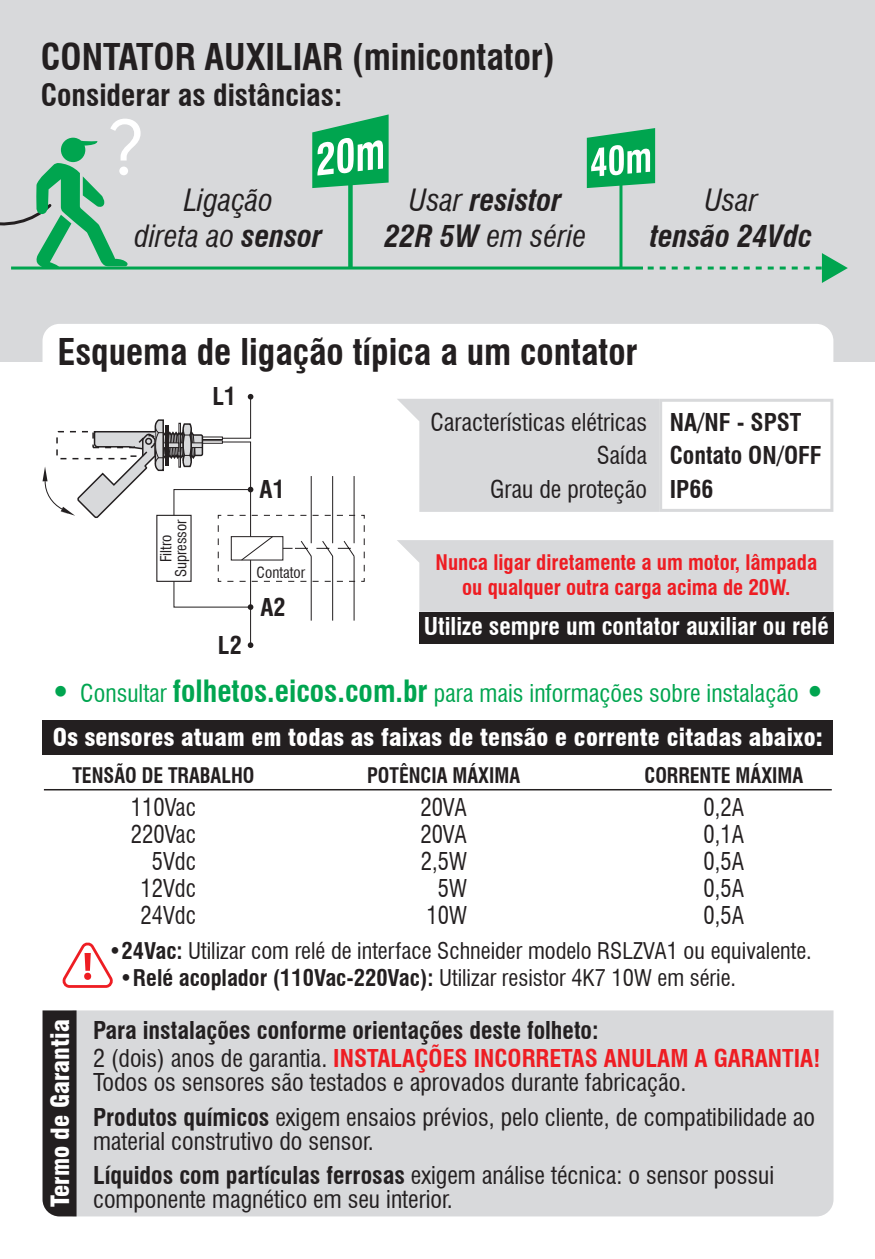
<style>
.page{position:relative;width:875px;height:1259px;background:#fff}
.page>*{position:absolute;margin:0;border:0;box-sizing:border-box;transform-origin:0 0}
.t1{font:700 condensed 36px "Swiss 721 BT";color:#231f20}
.t2{font:italic 700 condensed 30px/36px "Swiss 721 BT";color:#231f20;text-align:center}
.t3{font:italic condensed 30px/36px "Swiss 721 BT";color:#231f20;text-align:center}
.t4{font:700 condensed 30px "Swiss 721 BT";color:#231f20}
.t5{font:900 condensed 24.6px "Swiss 721 BT";color:#fff}
.t6{font:condensed 24px/33.6px "Swiss 721 BT";color:#231f20}
.t7{font:700 condensed 24px/33.6px "Swiss 721 BT";color:#231f20}
.t8{font:condensed 24px "Swiss 721 BT";color:#00a550}
.t9{font:condensed 24px/27px "Swiss 721 BT";color:#231f20;text-align:right;scale:.94 1}
.t10{font:900 condensed 24px "Swiss 721 BT";letter-spacing:.01em;color:#fff}
.t11{font:700 condensed 24px "Swiss 721 BT";color:#fff}
.t12{font:condensed 22.5px "Swiss 721 BT";color:#231f20}
.t13{font:700 condensed 22.5px "Swiss 721 BT";color:#231f20}
.t14{font:700 condensed 21px/25.2px "Swiss 721 BT";color:#ee1d23;text-align:center}
.t15{font:700 condensed 21px "Swiss 721 BT";color:#231f20;scale:.94 1}
.t16{font:condensed 15px/15px "Swiss 721 BT";color:#231f20;text-align:center}
.s1{font-weight:700}
.s2{font-weight:400}
.s3{font-style:italic;font-size:36px}
.s4{font-weight:700;font-size:30px}
.s5{font-weight:700;font-style:italic;font-size:36px}
.s6{color:#ee1d23}
</style>
<div class="page">
<div style="left:0;top:0;width:875px;height:362px;background:#d8d9db"></div>
<div style="left:43px;top:324px;width:790px;height:38px;background:#fff"></div>
<div style="left:77px;top:1010px;width:756px;height:206px;background:#d8d9db"></div>
<hr style="left:250px;top:560px;width:1px;height:85px;background:#231f20">
<svg style="left:248px;top:642px;width:5px;height:6px"></svg>
<div style="left:43px;top:720px;width:790px;height:35px;background:#231f20"></div>
<div style="left:43px;top:1010px;width:34px;height:206px;background:#231f20"></div>
<hr style="left:44px;top:789px;width:788px;height:1px;background:#231f20">
<div style="left:397px;top:540px;width:436px;height:72px;background:#d8d9db"></div>
<div style="left:419px;top:612px;width:414px;height:31px;background:#231f20"></div>
<svg style="left:62px;top:942px;width:51px;height:46px"></svg>
<svg style="left:43px;top:394px;width:322px;height:227px"></svg>
<svg style="left:397px;top:399px;width:436px;height:113px"></svg>
<div style="left:348px;top:175px;width:5px;height:93px;background:#00a550"></div>
<hr style="left:619px;top:175px;width:3px;height:93px;background:#00a550">
<hr style="left:11px;top:266px;width:632px;height:3px;background:#00a54f">
<svg style="left:648px;top:253px;width:200px;height:30px"></svg>
<svg style="left:312px;top:114px;width:77px;height:74px"></svg>
<svg style="left:587px;top:128px;width:68px;height:60px"></svg>
<svg style="left:0;top:119px;width:141px;height:151px"></svg>
<h1 class="t1" style="left:41px;top:36px;width:515px">CONTATOR AUXILIAR (minicontator)</h1>
<p class="t4" style="left:41px;top:77px;width:303px">Considerar as distâncias:</p>
<p class="t3" style="left:135px;top:182px;width:190px">Ligação<br>direta ao <span class="s1">sensor</span></p>
<p class="t2" style="left:385px;top:182px;width:203px"><span class="s2">Usar</span> resistor<br>22R 5W <span class="s2">em série</span></p>
<p class="t3" style="left:705px;top:182px;width:54px">Usar</p>
<p class="t2" style="left:650px;top:218px;width:164px">tensão 24Vdc</p>
<h1 class="t1" style="left:58px;top:330px;width:582px">Esquema de ligação típica a um contator</h1>
<p class="t7" style="left:213px;top:380px;width:25px">L1</p>
<p class="t7" style="left:260px;top:472px;width:27px">A1</p>
<p class="t6" style="left:430px;top:405px;width:218px;text-align:right">Características elétricas<br>Saída<br>Grau de proteção</p>
<p class="t7" style="left:670px;top:405px;width:153px">NA/NF - SPST<br>Contato ON/OFF<br>IP66</p>
<p class="t16" style="left:158px;top:577px;width:60px;rotate:-90deg">Filtro<br>Supressor</p>
<p class="t14" style="left:435px;top:550px;width:383px">Nunca ligar diretamente a um motor, lâmpada ou qualquer outra carga acima de 20W.</p>
<p class="t11" style="left:424px;top:612px;width:406px">Utilize sempre um contator auxiliar ou relé</p>
<p class="t8" style="left:50px;top:679px;width:777px"><span class="s3">•</span> Consultar <span class="s4">folhetos.eicos.com.br</span> para mais informações sobre instalação <span class="s5">•</span></p>
<p class="t16" style="left:257px;top:564px;width:50px">Contator</p>
<p class="t7" style="left:260px;top:590px;width:27px">A2</p>
<p class="t7" style="left:218px;top:628px;width:25px">L2</p>
<p class="t10" style="left:53px;top:723px;width:771px">Os sensores atuam em todas as faixas de tensão e corrente citadas abaixo:</p>
<p class="t15" style="left:72px;top:762px;width:195px">TENSÃO DE TRABALHO</p>
<p class="t9" style="left:131px;top:793px;width:71px">110Vac<br>220Vac<br>5Vdc<br>12Vdc<br>24Vdc</p>
<p class="t15" style="left:367px;top:762px;width:164px">POTÊNCIA MÁXIMA</p>
<p class="t9" style="left:420px;top:793px;width:51px">20VA<br>20VA<br>2,5W<br>5W<br>10W</p>
<p class="t15" style="left:644px;top:762px;width:170px">CORRENTE MÁXIMA</p>
<p class="t9" style="left:703px;top:793px;width:45px;text-align:justify">0,2A 0,1A 0,5A 0,5A 0,5A</p>
<p class="t12" style="left:108px;top:937px;width:705px"><span class="s1">•24Vac:</span> Utilizar com relé de interface Schneider modelo RSLZVA1 ou equivalente.</p>
<p class="t13" style="left:120px;top:964px;width:618px">•Relé acoplador (110Vac-220Vac): <span class="s2">Utilizar resistor 4K7 10W em série.</span></p>
<p class="t5" style="left:45px;top:1207px;width:189px;rotate:-90deg">Termo de Garantia</p>
<p class="t7" style="left:93px;top:1015px;width:729px;line-height:28.8px">Para instalações conforme orientações deste folheto:<br><span class="s2">2 (dois) anos de garantia.</span> <span class="s6">INSTALAÇÕES INCORRETAS ANULAM A GARANTIA!</span></p>
<p class="t6" style="left:93px;top:1065px;width:724px;line-height:34.5px">Todos os sensores são testados e aprovados durante fabricação.<br><span class="s1">Produtos químicos</span> exigem ensaios prévios, pelo cliente, de compatibilidade ao</p>
<p class="t6" style="left:93px;top:1124px;width:682px;line-height:34.5px">material construtivo do sensor.<br><span class="s1">Líquidos com partículas ferrosas</span> exigem análise técnica: o sensor possui</p>
<p class="t6" style="left:93px;top:1183px;width:361px">componente magnético em seu interior.</p>
</div>
